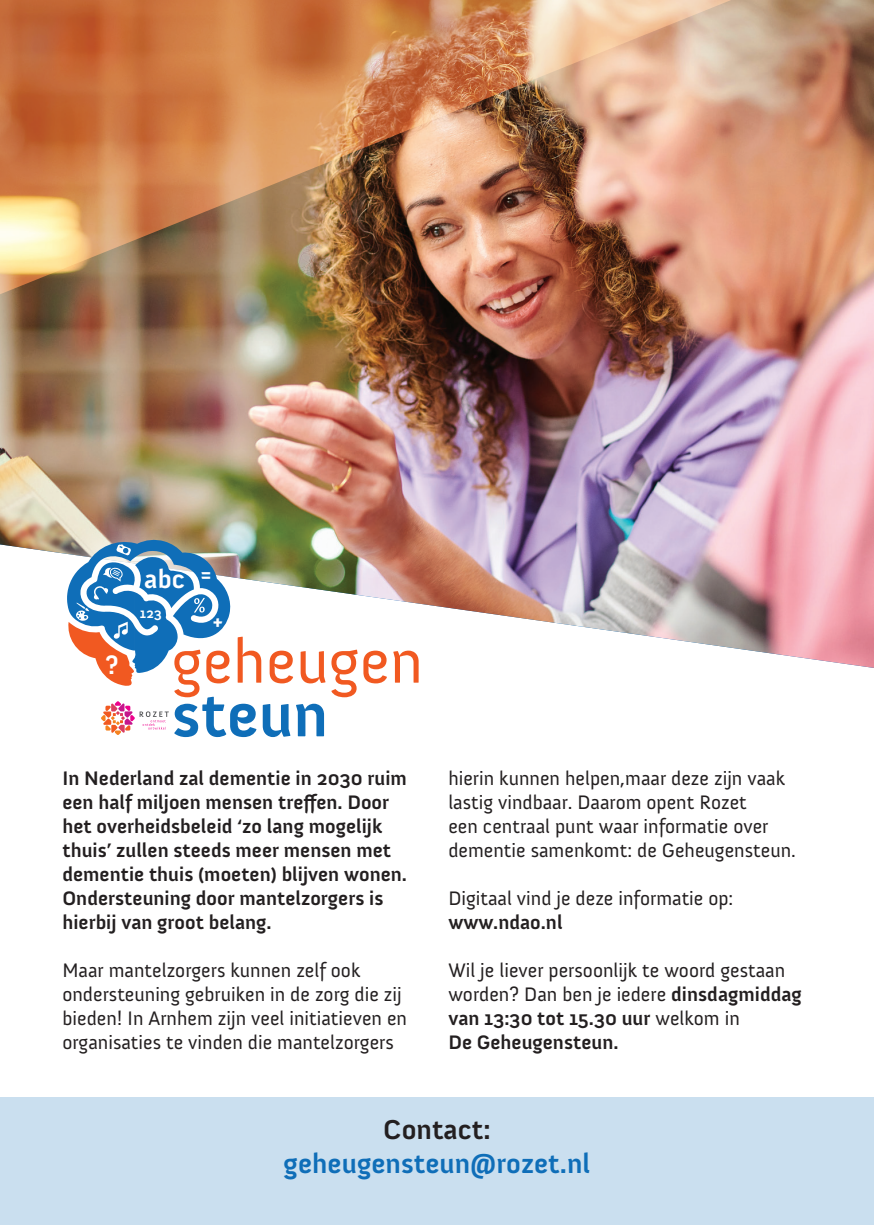
<style>
.page{position:relative;width:874px;height:1225px;background:#fff}
.page>*{position:absolute;margin:0;border:0;box-sizing:border-box;transform-origin:0 0}
.t1{font:700 28px "Anivers";color:#0f6eb8}
.t2{font:700 28px "Anivers";color:#231f20}
.t3{font:700 26.4px "Anivers";color:#fff}
.t4{font:700 25.6px "Anivers";color:#fff}
.t5{font:700 21px "Anivers";color:#fff}
.t6{font:20px/24px "Anivers";color:#231f20}
.t7{font:700 20px/24px "Anivers";color:#231f20}
.t8{font:700 14px "Anivers";color:#fff}
.s1{font-weight:700}
</style>
<div class="page">
<div style="left:0;top:1097px;width:873px;height:128px;background:#cadfef"></div>
<img style="left:0;top:0;width:873px;height:668px">
<div style="left:36px;top:509px;width:413px;height:258px;background:#fff;opacity:.93"></div>
<svg style="left:331px;top:649px;width:26px;height:48px"></svg>
<svg style="left:363px;top:650px;width:24px;height:33px"></svg>
<svg style="left:393px;top:650px;width:25px;height:32px"></svg>
<img style="left:0;top:0;width:797px;height:309px">
<svg style="left:67px;top:538px;width:258px;height:199px"></svg>
<p class="t4" style="left:106px;top:651px;width:15px">?</p>
<p class="t3" style="left:144px;top:565px;width:42px">abc</p>
<p class="t8" style="left:140px;top:605px;width:24px">123</p>
<p class="t5" style="left:212px;top:609px;width:13px">+</p>
<p class="t7" style="left:62px;top:767px;width:346px">In Nederland zal dementie in 2030 ruim een half miljoen mensen treffen. Door het overheidsbeleid ‘zo lang mogelijk thuis’ zullen steeds meer mensen met dementie thuis (moeten) blijven wonen.<br>Ondersteuning door mantelzorgers is hierbij van groot belang.</p>
<p class="t6" style="left:62px;top:959px;width:346px">Maar mantelzorgers kunnen zelf ook ondersteuning gebruiken in de zorg die zij bieden! In Arnhem zijn veel initiatieven en organisaties te vinden die mantelzorgers</p>
<p class="t6" style="left:448px;top:767px;width:349px">hierin kunnen helpen,maar deze zijn vaak lastig vindbaar. Daarom opent Rozet<br>een centraal punt waar informatie over dementie samenkomt: de Geheugensteun.</p>
<p class="t6" style="left:448px;top:887px;width:286px">Digitaal vind je deze informatie op:</p>
<p class="t7" style="left:448px;top:911px;width:116px">www.ndao.nl</p>
<p class="t6" style="left:448px;top:959px;width:355px">Wil je liever persoonlijk te woord gestaan worden? Dan ben je iedere <span class="s1">dinsdagmiddag van 13:30 tot 15.30 uur</span> welkom in</p>
<p class="t7" style="left:448px;top:1031px;width:172px">De Geheugensteun.</p>
<p class="t2" style="left:383px;top:1114px;width:109px">Contact:</p>
<p class="t1" style="left:283px;top:1148px;width:308px">geheugensteun@rozet.nl</p>
</div>
